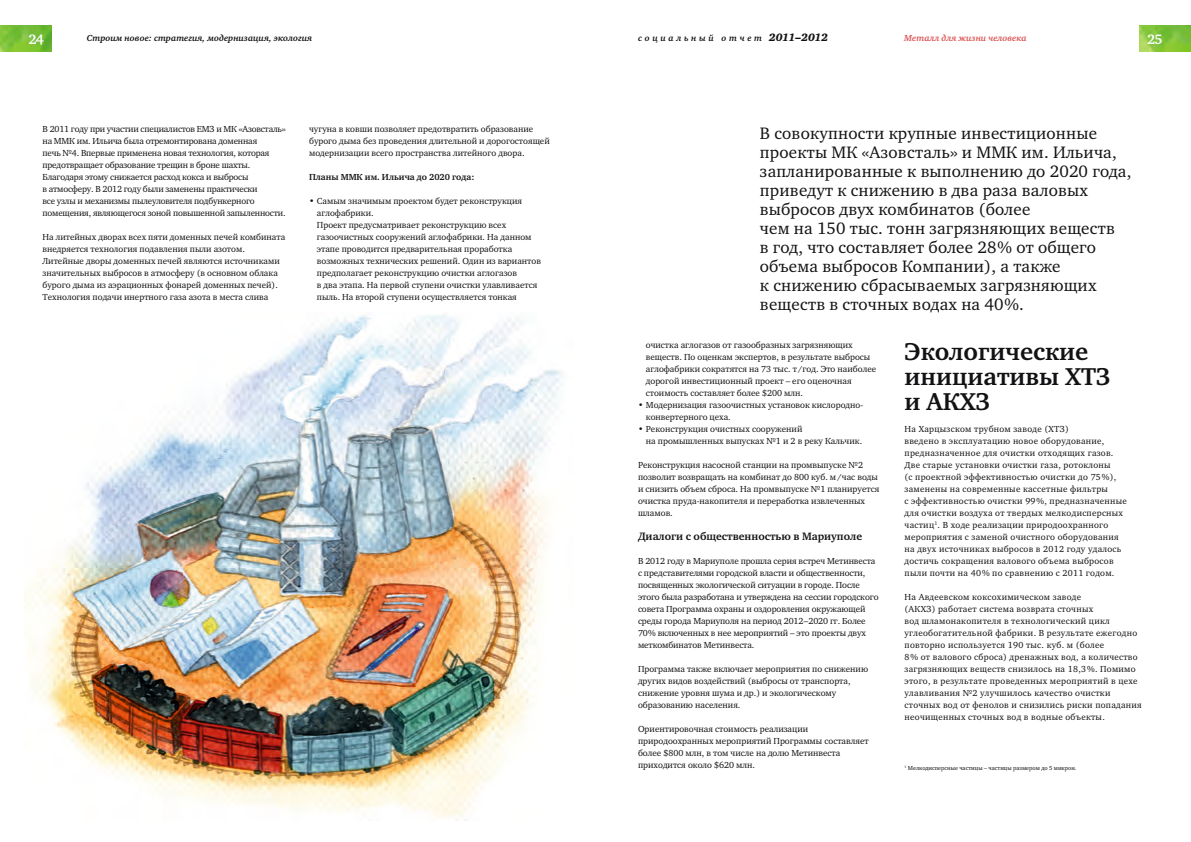
<style>
.page{position:relative;width:1191px;height:842px;background:#fff}
.page>*{position:absolute;margin:0;border:0;box-sizing:border-box;transform-origin:0 0}
.t1{font:700 25px/25px "Charter C";color:#121214}
.t2{font:17px/19px "Charter C";letter-spacing:.01em;color:#121214}
.t3{font:700 14px "Charter C";color:#fff}
.t4{font:700 11px "Charter C";color:#121214}
.t5{font:9px/12px "Charter C";color:#121214}
.t6{font:9px/12px "Charter C";letter-spacing:.03em;color:#121214}
.t7{font:9px/12px "Charter C";letter-spacing:-.02em;color:#121214}
.t8{font:italic 700 9px "Charter C";color:#121214}
.t9{font:700 9px "Charter C";color:#121214}
.t10{font:italic 700 9px "Charter C";letter-spacing:.3em;color:#121214}
.t11{font:italic 700 9px "Charter C";color:#dc5254}
.t12{font:6px "Charter C";color:#121214}
.s1{font-family:"Charter Black C";font-weight:400;font-size:11px}
</style>
<div class="page">
<img style="left:1140px;top:26px;width:51px;height:26px">
<img style="left:0;top:26px;width:51px;height:26px">
<img style="left:25px;top:315px;width:538px;height:506px">
<h3 class="t3" style="left:28px;top:31px;width:17px">24</h3>
<p class="t8" style="left:87px;top:33px;width:227px">Строим новое: стратегия, модернизация, экология</p>
<p class="t10" style="left:638px;top:33px;width:192px">социальный отчет <span class="s1">2011–2012</span></p>
<p class="t11" style="left:904px;top:33px;width:124px">Металл для жизни человека</p>
<h3 class="t3" style="left:1147px;top:31px;width:17px">25</h3>
<p class="t7" style="left:43px;top:123px;width:245px">В 2011 году при участии специалистов ЕМЗ и МК «Азовсталь» на ММК им. Ильича была отремонтирована доменная<br>печь №4. Впервые применена новая технология, которая предотвращает образование трещин в броне шахты.<br>Благодаря этому снижается расход кокса и выбросы<br>в атмосферу. В 2012 году были заменены практически<br>все узлы и механизмы пылеуловителя подбункерного помещения, являющегося зоной повышенной запыленности.</p>
<p class="t5" style="left:43px;top:231px;width:244px">На литейных дворах всех пяти доменных печей комбината внедряется технология подавления пыли азотом.<br>Литейные дворы доменных печей являются источниками значительных выбросов в атмосферу (в основном облака бурого дыма из аэрационных фонарей доменных печей).<br>Технология подачи инертного газа азота в места слива</p>
<p class="t5" style="left:309px;top:123px;width:242px">чугуна в ковши позволяет предотвратить образование бурого дыма без проведения длительной и дорогостоящей модернизации всего пространства литейного двора.</p>
<p class="t9" style="left:309px;top:172px;width:167px">Планы ММК им. Ильича до 2020 года:</p>
<p class="t5" style="left:317px;top:195px;width:225px;text-indent:-8px">• Самым значимым проектом будет реконструкция аглофабрики.<br>Проект предусматривает реконструкцию всех газоочистных сооружений аглофабрики. На данном этапе проводится предварительная проработка возможных технических решений. Один из вариантов предполагает реконструкцию очистки аглогазов<br>в два этапа. На первой ступени очистки улавливается пыль. На второй ступени осуществляется тонкая</p>
<p class="t2" style="left:760px;top:124px;width:373px">В совокупности крупные инвестиционные проекты МК «Азовсталь» и ММК им. Ильича, запланированные к выполнению до 2020 года, приведут к снижению в два раза валовых выбросов двух комбинатов (более<br>чем на 150 тыс. тонн загрязняющих веществ<br>в год, что составляет более 28% от общего объема выбросов Компании), а также<br>к снижению сбрасываемых загрязняющих веществ в сточных водах на 40%.</p>
<p class="t5" style="left:646px;top:339px;width:232px">очистка аглогазов от газообразных загрязняющих веществ. По оценкам экспертов, в результате выбросы аглофабрики сократятся на 73 тыс. т/год. Это наиболее дорогой инвестиционный проект – его оценочная стоимость составляет более $200 млн.</p>
<p class="t5" style="left:646px;top:399px;width:219px;text-indent:-8px">• Модернизация газоочистных установок кислородно&shy;конвертерного цеха.</p>
<p class="t5" style="left:646px;top:423px;width:218px;text-indent:-8px">• Реконструкция очистных сооружений<br>на промышленных выпусках №1 и 2 в реку Кальчик.</p>
<p class="t5" style="left:638px;top:459px;width:243px">Реконструкция насосной станции на промвыпуске №2 позволит возвращать на комбинат до 800 куб. м/час воды и снизить объем сброса. На промвыпуске №1 планируется очистка пруда-накопителя и переработка извлеченных шламов.</p>
<p class="t4" style="left:638px;top:530px;width:225px">Диалоги с общественностью в Мариуполе</p>
<p class="t5" style="left:638px;top:555px;width:242px">В 2012 году в Мариуполе прошла серия встреч Метинвеста с представителями городской власти и общественности, посвященных экологической ситуации в городе. После этого была разработана и утверждена на сессии городского совета Программа охраны и оздоровления окружающей среды города Мариуполя на период 2012–2020 гг. Более 70% включенных в нее мероприятий – это проекты двух меткомбинатов Метинвеста.</p>
<p class="t5" style="left:638px;top:663px;width:232px">Программа также включает мероприятия по снижению других видов воздействий (выбросы от транспорта, снижение уровня шума и др.) и экологическому образованию населения.</p>
<p class="t5" style="left:638px;top:723px;width:232px">Ориентировочная стоимость реализации природоохранных мероприятий Программы составляет более $800 млн, в том числе на долю Метинвеста приходится около $620 млн.</p>
<h1 class="t1" style="left:904px;top:339px;width:207px">Экологические инициативы ХТЗ и АКХЗ</h1>
<p class="t6" style="left:904px;top:423px;width:224px">На Харцызском трубном заводе (ХТЗ)<br>введено в эксплуатацию новое оборудование, предназначенное для очистки отходящих газов.<br>Две старые установки очистки газа, ротоклоны<br>(с проектной эффективностью очистки до 75%), заменены на современные кассетные фильтры<br>c эффективностью очистки 99%, предназначенные для очистки воздуха от твердых мелкодисперсных частиц<sup>1</sup>. В ходе реализации природоохранного мероприятия с заменой очистного оборудования на двух источниках выбросов в 2012 году удалось достичь сокращения валового объема выбросов пыли почти на 40% по сравнению с 2011 годом.</p>
<p class="t6" style="left:904px;top:591px;width:239px">На Авдеевском коксохимическом заводе<br>(АКХЗ) работает система возврата сточных<br>вод шламонакопителя в технологический цикл углеобогатительной фабрики. В результате ежегодно повторно используется 190 тыс. куб. м (более<br>8% от валового сброса) дренажных вод, а количество загрязняющих веществ снизилось на 18,3%. Помимо этого, в результате проведенных мероприятий в цехе улавливания №2 улучшилось качество очистки сточных вод от фенолов и снизились риски попадания неочищенных сточных вод в водные объекты.</p>
<p class="t12" style="left:904px;top:764px;width:173px"><sup>1</sup> Мелкодисперсные частицы – частицы размером до 5 микрон.</p>
</div>
